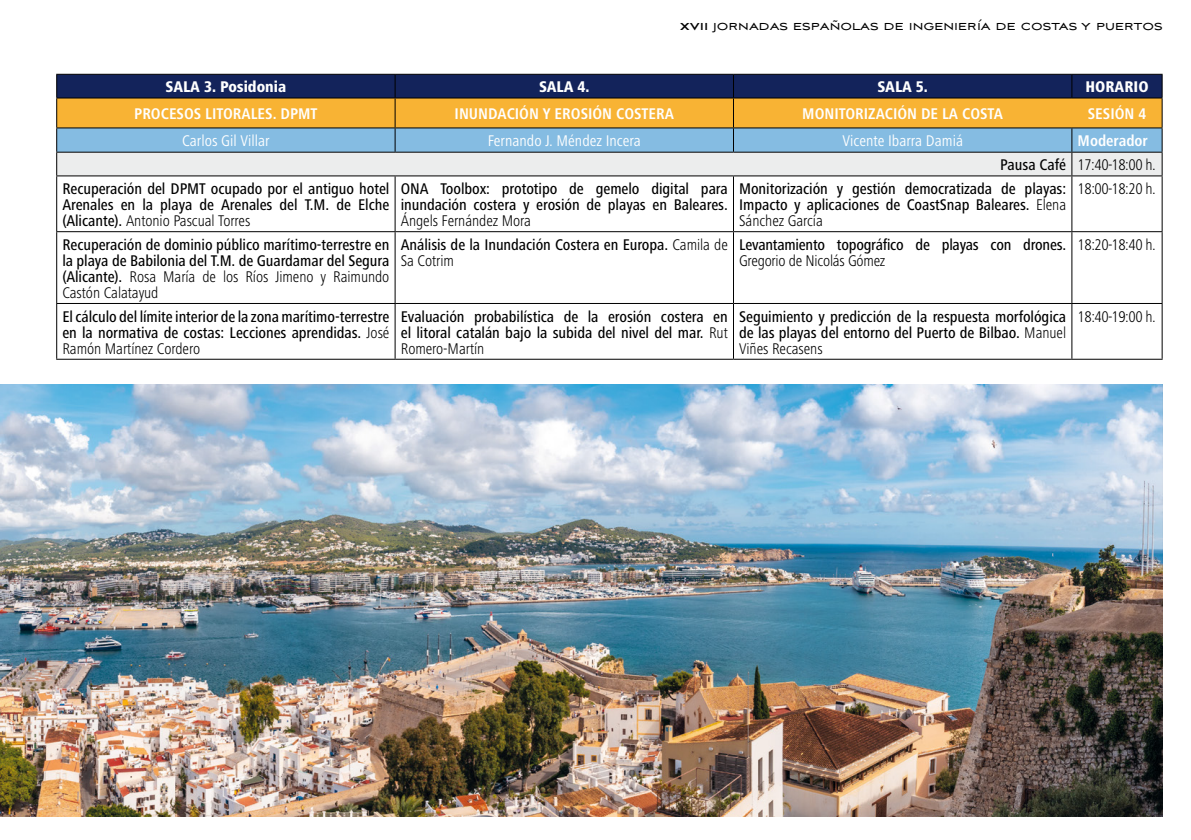
<style>
.page{position:relative;width:1191px;height:840px;background:#fff}
.page>*{position:absolute;margin:0;border:0;box-sizing:border-box;transform-origin:0 0}
.t1{font:500 condensed 16px/16px "Frutiger Next LT";letter-spacing:-.005em;color:#000;text-align:justify}
.t2{font:300 condensed 16px/24px "Frutiger Next LT";letter-spacing:-.015em;color:#000}
.t3{font:700 condensed 16px "Frutiger Next LT";color:#fff}
.t4{font:condensed 16px "Frutiger Next LT";color:#fff}
.t5{font:800 condensed 16px "Frutiger Next LT";color:#fff}
.t6{font:14px "Aviano Sans";color:#000}
.s1{font-weight:700}
.s2{font-weight:700;color:#fff}
.s3{font-weight:500}
.s4{font-weight:300}
</style>
<div class="page">
<hr style="left:56px;top:176px;width:1px;height:55px;background:#000">
<hr style="left:394px;top:176px;width:1px;height:55px;background:#000">
<hr style="left:733px;top:176px;width:1px;height:55px;background:#000">
<hr style="left:1161px;top:176px;width:1px;height:55px;background:#000">
<hr style="left:56px;top:231px;width:339px;height:1px;background:#000">
<hr style="left:56px;top:232px;width:1px;height:71px;background:#000">
<hr style="left:395px;top:231px;width:338px;height:1px;background:#000">
<hr style="left:394px;top:232px;width:1px;height:71px;background:#000">
<hr style="left:733px;top:231px;width:339px;height:1px;background:#000">
<hr style="left:733px;top:232px;width:1px;height:71px;background:#000">
<hr style="left:1071px;top:231px;width:91px;height:1px;background:#000">
<hr style="left:1161px;top:232px;width:1px;height:71px;background:#000">
<hr style="left:56px;top:303px;width:339px;height:1px;background:#000">
<hr style="left:56px;top:304px;width:1px;height:54px;background:#000">
<hr style="left:395px;top:303px;width:338px;height:1px;background:#000">
<hr style="left:394px;top:304px;width:1px;height:54px;background:#000">
<hr style="left:733px;top:303px;width:339px;height:1px;background:#000">
<hr style="left:733px;top:304px;width:1px;height:54px;background:#000">
<hr style="left:1071px;top:303px;width:91px;height:1px;background:#000">
<hr style="left:1161px;top:304px;width:1px;height:54px;background:#000">
<hr style="left:56px;top:358px;width:339px;height:1px;background:#000">
<hr style="left:395px;top:358px;width:338px;height:1px;background:#000">
<hr style="left:733px;top:358px;width:339px;height:1px;background:#000">
<hr style="left:1071px;top:358px;width:91px;height:1px;background:#000">
<hr style="left:1071px;top:176px;width:1px;height:55px;background:#000">
<hr style="left:1071px;top:232px;width:1px;height:71px;background:#000">
<hr style="left:1071px;top:304px;width:1px;height:54px;background:#000">
<svg style="left:56px;top:74px;width:1106px;height:102px;background:#9c988a"></svg>
<img style="left:0;top:384px;width:1162px;height:432px">
<p class="t6" style="left:680px;top:19px;width:484px"><span class="s1">xvii</span> jornadas españolas de ingeniería de costas y puertos</p>
<p class="t5" style="left:166px;top:78px;width:122px">SALA 3. Posidonia</p>
<p class="t5" style="left:539px;top:78px;width:52px">SALA 4.</p>
<p class="t5" style="left:877px;top:78px;width:52px">SALA 5.</p>
<p class="t5" style="left:1085px;top:78px;width:65px">HORARIO</p>
<p class="t3" style="left:134px;top:105px;width:185px">PROCESOS LITORALES. DPMT</p>
<p class="t3" style="left:454px;top:105px;width:221px">INUNDACIÓN Y EROSIÓN COSTERA</p>
<p class="t3" style="left:802px;top:105px;width:202px">MONITORIZACIÓN DE LA COSTA</p>
<p class="t3" style="left:1087px;top:105px;width:60px">SESIÓN 4</p>
<p class="t4" style="left:182px;top:132px;width:89px">Carlos Gil Villar</p>
<p class="t4" style="left:487px;top:132px;width:155px">Fernando J. Méndez Incera</p>
<p class="t4" style="left:842px;top:132px;width:122px">Vicente Ibarra Damiá</p>
<p class="t2" style="left:1000px;top:129px;width:157px;text-indent:77px"><span class="s2">Moderador<br></span><span class="s3">Pausa Café</span> 17:40-18:00 h.</p>
<p class="t1" style="left:62px;top:180px;width:328px">Recuperación del DPMT ocupado por el antiguo hotel Arenales en la playa de Arenales del T.M. de Elche (Alicante). <span class="s4">Antonio Pascual Torres</span></p>
<p class="t1" style="left:401px;top:180px;width:328px">ONA Toolbox: prototipo de gemelo digital para inundación costera y erosión de playas en Baleares.</p>
<p class="t1" style="left:739px;top:180px;width:328px">Monitorización y gestión democratizada de playas:<br>Impacto y aplicaciones de CoastSnap Baleares. <span class="s4">Elena Sánchez García</span></p>
<p class="t2" style="left:1077px;top:177px;width:80px">18:00-18:20 h.</p>
<p class="t2" style="left:401px;top:209px;width:132px">Ángels Fernández Mora</p>
<p class="t1" style="left:62px;top:236px;width:328px">Recuperación de dominio público marítimo-terrestre en la playa de Babilonia del T.M. de Guardamar del Segura (Alicante). <span class="s4">Rosa María de los Ríos Jimeno y Raimundo Castón Calatayud</span></p>
<p class="t1" style="left:401px;top:236px;width:328px">Análisis de la Inundación Costera en Europa. <span class="s4">Camila de<br>Sa Cotrim</span></p>
<p class="t1" style="left:739px;top:236px;width:328px">Levantamiento topográfico de playas con drones.</p>
<p class="t2" style="left:739px;top:248px;width:148px">Gregorio de Nicolás Gómez</p>
<p class="t2" style="left:1077px;top:232px;width:80px">18:20-18:40 h.</p>
<p class="t1" style="left:62px;top:308px;width:328px">El cálculo del límite interior de la zona marítimo-terrestre en la normativa de costas: Lecciones aprendidas. <span class="s4">José Ramón Martínez Cordero</span></p>
<p class="t1" style="left:401px;top:308px;width:328px">Evaluación probabilística de la erosión costera en el litoral catalán bajo la subida del nivel del mar. <span class="s4">Rut Romero-Martín</span></p>
<p class="t1" style="left:739px;top:308px;width:328px">Seguimiento y predicción de la respuesta morfológica de las playas del entorno del Puerto de Bilbao. <span class="s4">Manuel Viñes Recasens</span></p>
<p class="t2" style="left:1077px;top:304px;width:80px">18:40-19:00 h.</p>
</div>
